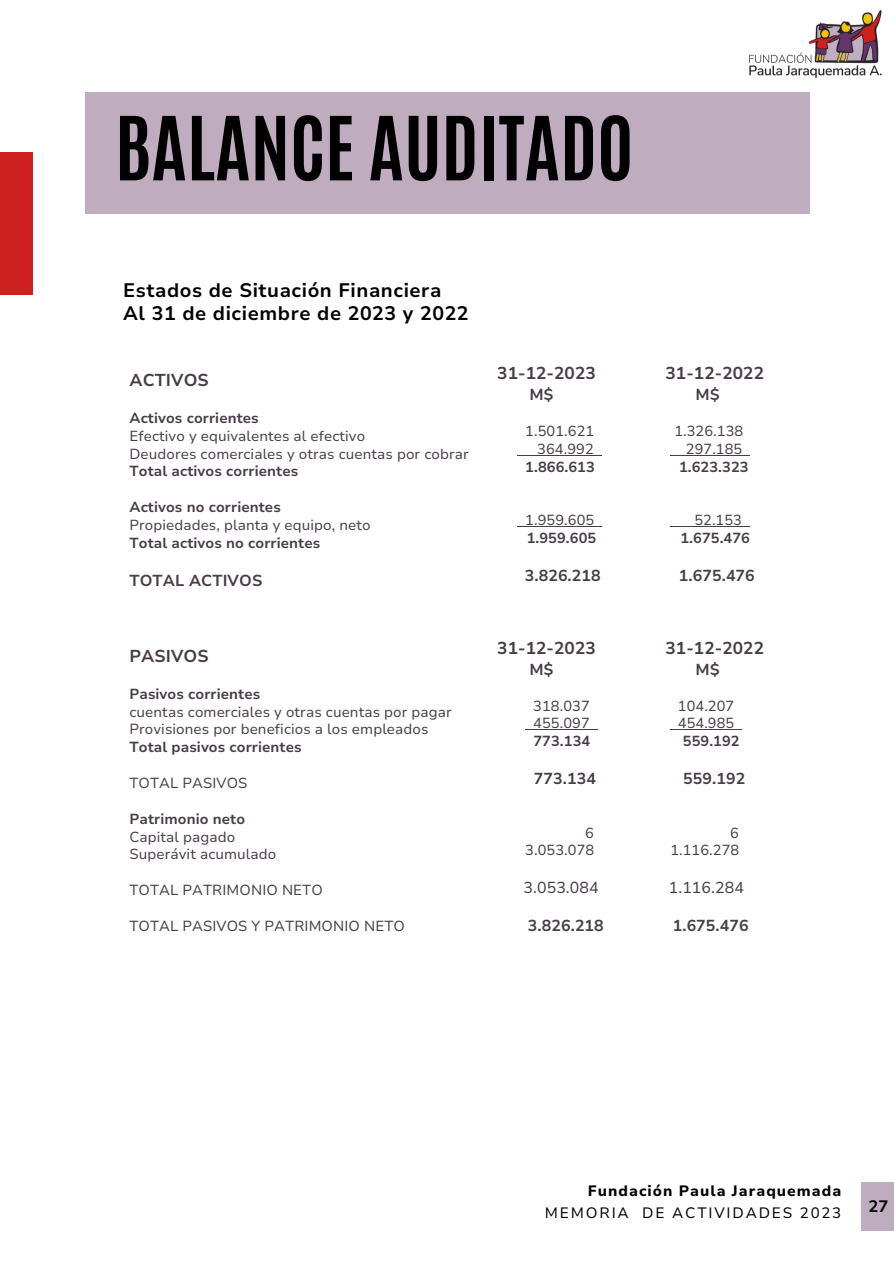
<style>
.page{position:relative;width:894px;height:1264px;background:#fff}
.page>*{position:absolute;margin:0;border:0;box-sizing:border-box;transform-origin:0 0}
.t1{font:700 75px "Antonio";color:#000}
.t2{font:700 19.5px/22.5px "Nunito Sans 10 pt";letter-spacing:.03em;color:#000}
.t3{font:700 17.25px "Nunito Sans 10 pt";letter-spacing:.005em;color:#473c48}
.t4{font:700 16.5px "Nunito Sans 10 pt";color:#000}
.t5{font:700 15.9px "Nunito Sans 10 pt";letter-spacing:.005em;color:#473c48}
.t6{font:15.9px "Nunito Sans 10 pt";letter-spacing:.005em;color:#473c48}
.t7{font:800 15px "Nunito Sans 10 pt";letter-spacing:.07em;color:#000}
.t8{font:15px "Nunito Sans 10 pt";letter-spacing:.12em;color:#000}
.t9{font:14.55px "Nunito Sans 10 pt";letter-spacing:.005em;color:#473c48}
.t10{font:700 14.55px "Nunito Sans 10 pt";letter-spacing:.005em;color:#473c48}
</style>
<div class="page">
<div style="left:861px;top:1182px;width:32px;height:48px;background:#bfacbf"></div>
<div style="left:0;top:153px;width:33px;height:142px;background:#cd201f"></div>
<img style="left:749px;top:10px;width:133px;height:68px">
<div style="left:85px;top:92px;width:724px;height:121px;background:#bfacbf"></div>
<hr style="left:537px;top:454px;width:56px;height:1px;background:#473c48">
<hr style="left:685px;top:454px;width:57px;height:1px;background:#473c48">
<hr style="left:525px;top:526px;width:69px;height:1px;background:#473c48">
<svg style="left:670px;top:526px;width:24px;height:1px"></svg>
<hr style="left:694px;top:526px;width:48px;height:1px;background:#473c48">
<hr style="left:533px;top:729px;width:56px;height:1px;background:#473c48">
<hr style="left:677px;top:729px;width:57px;height:1px;background:#473c48">
<p class="t1" style="left:115px;top:95px;width:520px">BALANCE AUDITADO</p>
<h2 class="t2" style="left:123px;top:279px;width:347px">Estados de Situación Financiera<br>Al 31 de diciembre de 2023 y 2022</h2>
<h3 class="t3" style="left:129px;top:369px;width:81px">ACTIVOS</h3>
<p class="t10" style="left:129px;top:408px;width:131px">Activos corrientes</p>
<p class="t9" style="left:129px;top:426px;width:237px">Efectivo y equivalentes al efectivo</p>
<p class="t9" style="left:129px;top:444px;width:340px">Deudores comerciales y otras cuentas por cobrar</p>
<p class="t10" style="left:129px;top:462px;width:170px">Total activos corrientes</p>
<p class="t10" style="left:129px;top:497px;width:153px">Activos no corrientes</p>
<p class="t9" style="left:129px;top:515px;width:242px">Propiedades, planta y equipo, neto</p>
<p class="t10" style="left:129px;top:533px;width:192px">Total activos no corrientes</p>
<h3 class="t5" style="left:129px;top:569px;width:134px">TOTAL ACTIVOS</h3>
<h3 class="t3" style="left:129px;top:644px;width:81px">PASIVOS</h3>
<p class="t10" style="left:129px;top:684px;width:132px">Pasivos corrientes</p>
<p class="t9" style="left:129px;top:701px;width:324px">cuentas comerciales y otras cuentas por pagar</p>
<p class="t9" style="left:129px;top:719px;width:300px">Provisiones por beneficios a los empleados</p>
<p class="t10" style="left:129px;top:737px;width:174px">Total pasivos corrientes</p>
<h6 class="t9" style="left:129px;top:773px;width:119px">TOTAL PASIVOS</h6>
<p class="t10" style="left:129px;top:809px;width:117px">Patrimonio neto</p>
<p class="t9" style="left:129px;top:826px;width:107px">Capital pagado</p>
<p class="t9" style="left:129px;top:844px;width:148px">Superávit acumulado</p>
<h6 class="t9" style="left:129px;top:880px;width:195px">TOTAL PATRIMONIO NETO</h6>
<h6 class="t9" style="left:129px;top:916px;width:277px">TOTAL PASIVOS Y PATRIMONIO NETO</h6>
<h1 class="t3" style="left:497px;top:362px;width:100px">31-12-2023</h1>
<h1 class="t3" style="left:665px;top:362px;width:100px">31-12-2022</h1>
<h1 class="t5" style="left:529px;top:384px;width:25px">M$</h1>
<h1 class="t5" style="left:695px;top:384px;width:25px">M$</h1>
<h3 class="t9" style="left:525px;top:421px;width:70px">1.501.621</h3>
<h3 class="t9" style="left:674px;top:421px;width:70px">1.326.138</h3>
<p class="t9" style="left:537px;top:439px;width:58px">364.992</p>
<p class="t9" style="left:685px;top:439px;width:58px">297.185</p>
<p class="t10" style="left:525px;top:457px;width:71px">1.866.613</p>
<p class="t10" style="left:678px;top:457px;width:71px">1.623.323</p>
<p class="t9" style="left:525px;top:510px;width:70px">1.959.605</p>
<p class="t9" style="left:694px;top:510px;width:49px">52.153</p>
<p class="t10" style="left:526px;top:528px;width:71px">1.959.605</p>
<p class="t10" style="left:680px;top:528px;width:71px">1.675.476</p>
<p class="t5" style="left:524px;top:564px;width:77px">3.826.218</p>
<p class="t5" style="left:678px;top:564px;width:77px">1.675.476</p>
<h4 class="t3" style="left:497px;top:636px;width:100px">31-12-2023</h4>
<h4 class="t3" style="left:665px;top:636px;width:100px">31-12-2022</h4>
<h4 class="t5" style="left:529px;top:659px;width:25px">M$</h4>
<h4 class="t5" style="left:695px;top:659px;width:25px">M$</h4>
<h3 class="t9" style="left:533px;top:696px;width:58px">318.037</h3>
<h3 class="t9" style="left:677px;top:696px;width:58px">104.207</h3>
<p class="t9" style="left:533px;top:713px;width:58px">455.097</p>
<p class="t9" style="left:677px;top:713px;width:58px">454.985</p>
<p class="t10" style="left:533px;top:731px;width:58px">773.134</p>
<p class="t10" style="left:682px;top:731px;width:58px">559.192</p>
<p class="t5" style="left:534px;top:768px;width:63px">773.134</p>
<p class="t5" style="left:683px;top:768px;width:63px">559.192</p>
<h4 class="t9" style="left:585px;top:822px;width:10px">6</h4>
<h4 class="t9" style="left:729px;top:822px;width:10px">6</h4>
<p class="t9" style="left:525px;top:840px;width:70px">3.053.078</p>
<p class="t9" style="left:670px;top:840px;width:70px">1.116.278</p>
<p class="t6" style="left:523px;top:877px;width:77px">3.053.084</p>
<p class="t6" style="left:668px;top:877px;width:77px">1.116.284</p>
<h5 class="t5" style="left:527px;top:914px;width:77px">3.826.218</h5>
<h5 class="t5" style="left:672px;top:914px;width:77px">1.675.476</h5>
<p class="t7" style="left:587px;top:1180px;width:255px">Fundación Paula Jaraquemada</p>
<h6 class="t8" style="left:544px;top:1203px;width:298px">MEMORIA DE ACTIVIDADES 2023</h6>
<p class="t4" style="left:868px;top:1195px;width:21px">27</p>
</div>
